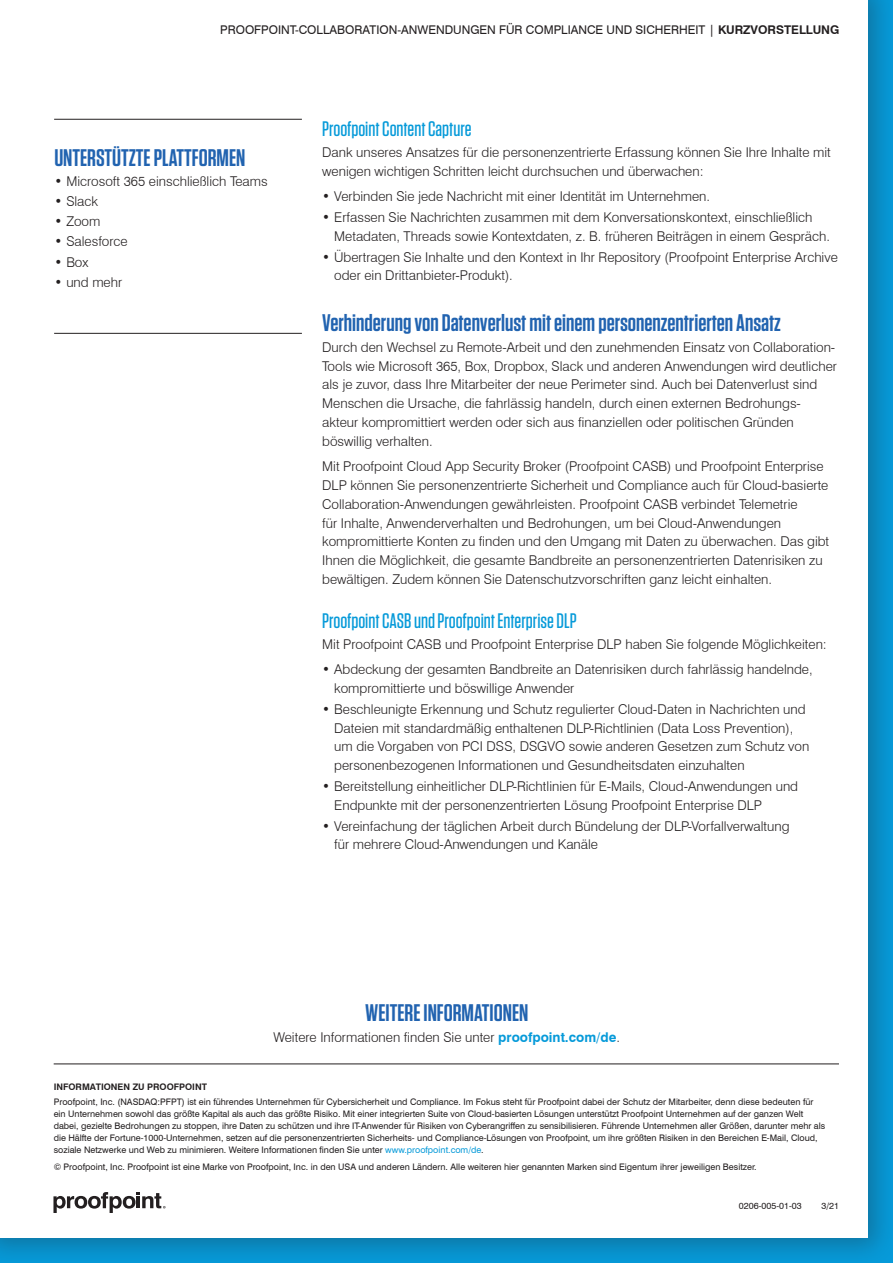
<style>
.page{position:relative;width:893px;height:1263px;background:#fff}
.page>*{position:absolute;margin:0;border:0;box-sizing:border-box;transform-origin:0 0}
.t1{font:600 24px "Tungsten";color:#2163b0}
.t2{font:500 21px "Tungsten";color:#069ad9}
.t3{font:300 13.5px/18.8px "Swiss 721 BT";color:#231f20}
.t4{font:12px "Swiss 721 BT";color:#231f20}
.t5{font:9px/12px "Swiss 721 BT";color:#231f20}
.t6{font:700 9px "Swiss 721 BT";color:#231f20}
.s1{font-weight:700}
.s2{font-weight:700;color:#069ad9}
.s3{color:#069ad9}
</style>
<div class="page">
<div style="left:0;top:0;width:893px;height:1263px;background:#231f20;opacity:.3"></div>
<div style="left:0;top:0;width:868px;height:1237px;background:#fff"></div>
<svg style="left:53px;top:1192px;width:113px;height:21px"></svg>
<hr style="left:54px;top:119px;width:248px;height:1px;background:#231f20">
<hr style="left:54px;top:333px;width:248px;height:1px;background:#231f20">
<hr style="left:54px;top:1064px;width:785px;height:1px;background:#231f20">
<p class="t4" style="left:220px;top:22px;width:621px">PROOFPOINT-COLLABORATION-ANWENDUNGEN FÜR COMPLIANCE UND SICHERHEIT | <span class="s1">KURZVORSTELLUNG</span></p>
<h1 class="t1" style="left:54px;top:145px;width:193px">UNTERSTÜTZTE PLATTFORMEN</h1>
<p class="t3" style="left:54px;top:172px;width:215px">• Microsoft 365 einschließlich Teams</p>
<p class="t3" style="left:54px;top:192px;width:45px">• Slack</p>
<p class="t3" style="left:54px;top:212px;width:48px">• Zoom</p>
<p class="t3" style="left:54px;top:232px;width:75px">• Salesforce</p>
<p class="t3" style="left:54px;top:252px;width:36px">• Box</p>
<p class="t3" style="left:54px;top:272px;width:69px">• und mehr</p>
<h2 class="t2" style="left:322px;top:118px;width:151px">Proofpoint Content Capture</h2>
<p class="t3" style="left:322px;top:142px;width:510px">Dank unseres Ansatzes für die personenzentrierte Erfassung können Sie Ihre Inhalte mit wenigen wichtigen Schritten leicht durchsuchen und überwachen:</p>
<p class="t3" style="left:322px;top:187px;width:389px">• Verbinden Sie jede Nachricht mit einer Identität im Unternehmen.</p>
<p class="t3" style="left:334px;top:208px;width:497px;text-indent:-12px">• Erfassen Sie Nachrichten zusammen mit dem Konversationskontext, einschließlich<br>Metadaten, Threads sowie Kontextdaten, z. B. früheren Beiträgen in einem Gespräch.</p>
<p class="t3" style="left:334px;top:247px;width:505px;text-indent:-12px">• Übertragen Sie Inhalte und den Kontext in Ihr Repository (Proofpoint Enterprise Archive oder ein Drittanbieter-Produkt).</p>
<h1 class="t1" style="left:322px;top:310px;width:460px">Verhinderung von Datenverlust mit einem personenzentrierten Ansatz</h1>
<p class="t3" style="left:322px;top:338px;width:516px">Durch den Wechsel zu Remote-Arbeit und den zunehmenden Einsatz von Collaboration-Tools wie Microsoft 365, Box, Dropbox, Slack und anderen Anwendungen wird deutlicher als je zuvor, dass Ihre Mitarbeiter der neue Perimeter sind. Auch bei Datenverlust sind Menschen die Ursache, die fahrlässig handeln, durch einen externen Bedrohungs&shy;akteur kompromittiert werden oder sich aus finanziellen oder politischen Gründen böswillig verhalten.</p>
<p class="t3" style="left:322px;top:457px;width:509px">Mit Proofpoint Cloud App Security Broker (Proofpoint CASB) und Proofpoint Enterprise DLP können Sie personenzentrierte Sicherheit und Compliance auch für Cloud-basierte Collaboration-Anwendungen gewährleisten. Proofpoint CASB verbindet Telemetrie<br>für Inhalte, Anwenderverhalten und Bedrohungen, um bei Cloud-Anwendungen kompromittierte Konten zu finden und den Umgang mit Daten zu überwachen. Das gibt Ihnen die Möglichkeit, die gesamte Bandbreite an personenzentrierten Datenrisiken zu bewältigen. Zudem können Sie Datenschutzvorschriften ganz leicht einhalten.</p>
<h2 class="t2" style="left:322px;top:609px;width:256px">Proofpoint CASB und Proofpoint Enterprise DLP</h2>
<p class="t3" style="left:322px;top:634px;width:506px">Mit Proofpoint CASB und Proofpoint Enterprise DLP haben Sie folgende Möglichkeiten:</p>
<p class="t3" style="left:334px;top:660px;width:480px;text-indent:-12px">• Abdeckung der gesamten Bandbreite an Datenrisiken durch fahrlässig handelnde, kompromittierte und böswillige Anwender</p>
<p class="t3" style="left:334px;top:699px;width:477px;text-indent:-12px">• Beschleunigte Erkennung und Schutz regulierter Cloud-Daten in Nachrichten und Dateien mit standardmäßig enthaltenen DLP-Richtlinien (Data Loss Prevention), um die Vorgaben von PCI DSS, DSGVO sowie anderen Gesetzen zum Schutz von personenbezogenen Informationen und Gesundheitsdaten einzuhalten</p>
<p class="t3" style="left:334px;top:777px;width:465px;text-indent:-12px">• Bereitstellung einheitlicher DLP-Richtlinien für E-Mails, Cloud-Anwendungen und<br>Endpunkte mit der personenzentrierten Lösung Proofpoint Enterprise DLP</p>
<p class="t3" style="left:334px;top:816px;width:457px;text-indent:-12px">• Vereinfachung der täglichen Arbeit durch Bündelung der DLP-Vorfallverwaltung für mehrere Cloud-Anwendungen und Kanäle</p>
<h1 class="t1" style="left:365px;top:1000px;width:165px">WEITERE INFORMATIONEN</h1>
<p class="t3" style="left:273px;top:1028px;width:348px">Weitere Informationen finden Sie unter <span class="s2">proofpoint.com/de</span>.</p>
<p class="t6" style="left:54px;top:1081px;width:155px">INFORMATIONEN ZU PROOFPOINT</p>
<p class="t5" style="left:54px;top:1095px;width:773px">Proofpoint, Inc. (NASDAQ:PFPT) ist ein führendes Unternehmen für Cybersicherheit und Compliance. Im Fokus steht für Proofpoint dabei der Schutz der Mitarbeiter, denn diese bedeuten für ein Unternehmen sowohl das größte Kapital als auch das größte Risiko. Mit einer integrierten Suite von Cloud-basierten Lösungen unterstützt Proofpoint Unternehmen auf der ganzen Welt dabei, gezielte Bedrohungen zu stoppen, ihre Daten zu schützen und ihre IT-Anwender für Risiken von Cyberangriffen zu sensibilisieren. Führende Unternehmen aller Größen, darunter mehr als die Hälfte der Fortune-1000-Unternehmen, setzen auf die personenzentrierten Sicherheits- und Compliance-Lösungen von Proofpoint, um ihre größten Risiken in den Bereichen E-Mail, Cloud, soziale Netzwerke und Web zu minimieren. Weitere Informationen finden Sie unter <span class="s3">www.proofpoint.com/de</span>.</p>
<p class="t5" style="left:54px;top:1161px;width:704px">© Proofpoint, Inc. Proofpoint ist eine Marke von Proofpoint, Inc. in den USA und anderen Ländern. Alle weiteren hier genannten Marken sind Eigentum ihrer jeweiligen Besitzer.</p>
<p class="t5" style="left:739px;top:1199px;width:64px">0206-005-01-03</p>
<p class="t5" style="left:821px;top:1199px;width:19px">3/21</p>
</div>
